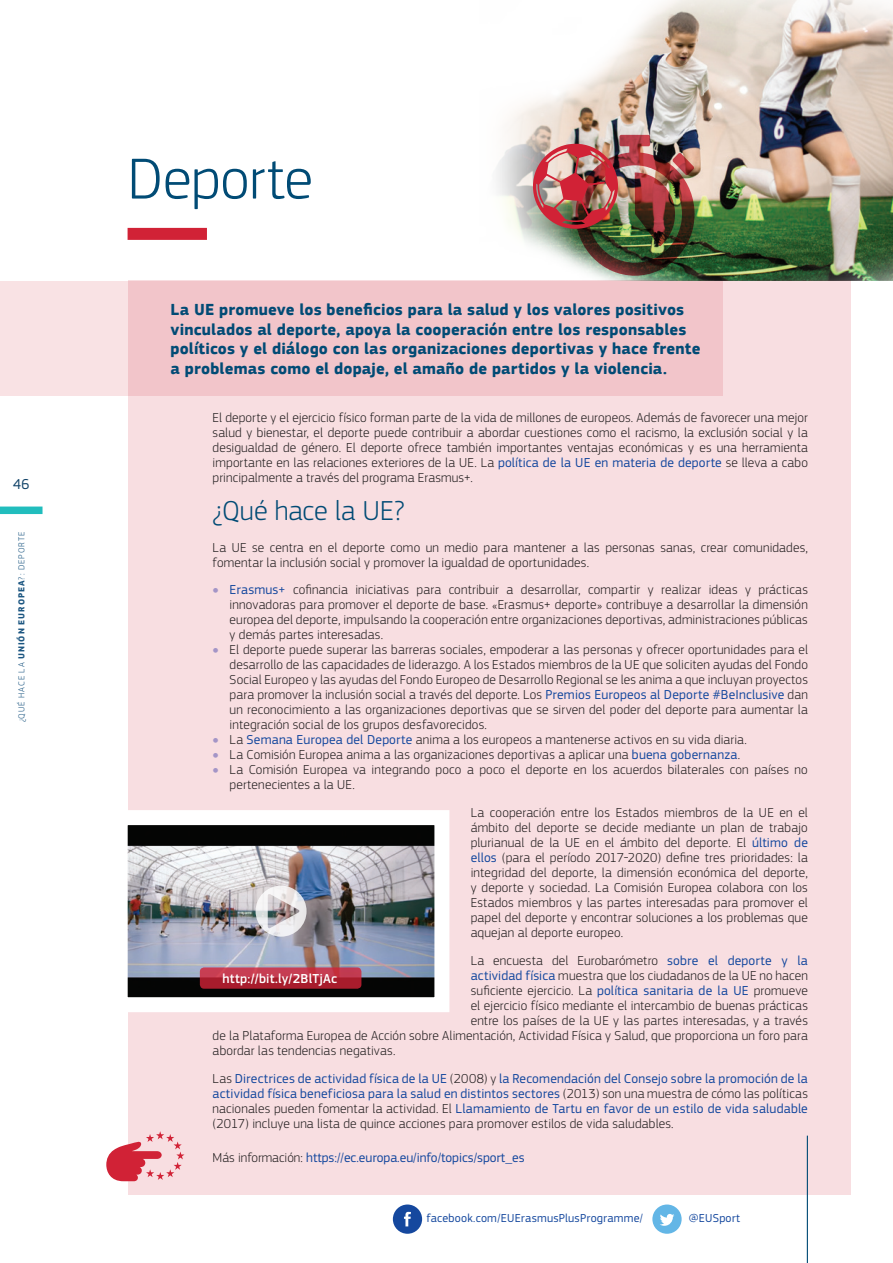
<style>
.page{position:relative;width:893px;height:1263px;background:#fff}
.page>*{position:absolute;margin:0;border:0;box-sizing:border-box;transform-origin:0 0}
.Titre{font:300 60px "EC Square Sans Pro";letter-spacing:-.01em;color:#014b75}
.Sous-titre_texte{font:300 28.5px "EC Square Sans Pro";color:#014b75}
.Introduction{font:700 16.5px/19.5px "EC Square Sans Pro";letter-spacing:.01em;color:#014b75}
.t1{font:15px "EC Square Sans Pro";color:#114368;scale:.95 1}
._02_Texte_KL{font:300 13.5px/15px "EC Square Sans Pro";letter-spacing:.01em;color:#231f20;text-align:justify}
._02_Texte_KL-2{font:13.5px/15px "EC Square Sans Pro";letter-spacing:.005em;color:#15489e;text-align:justify}
.folio_number{font:500 13.5px "EC Square Sans Pro";letter-spacing:.015em;color:#fff}
._02_Texte_KL-3{font:12px "EC Square Sans Pro";letter-spacing:.02em;color:#15489e}
.t2{font:300 9px "EC Square Sans Pro";letter-spacing:.115em;color:#1c5681}
.s1{font-weight:700}
.s2{font-weight:400;color:#15489e}
.s3{font-size:7.5px;color:#a495c7}
.s4{font-weight:300;color:#231f20}
</style>
<div class="page">
<div style="left:128px;top:281px;width:722px;height:914px;background:#f8dee1"></div>
<svg style="left:0;top:281px;width:723px;height:114px;background:#f3cace"></svg>
<img style="left:496px;top:0;width:397px;height:280px">
<img style="left:533px;top:135px;width:161px;height:141px">
<svg style="left:106px;top:1131px;width:78px;height:50px"></svg>
<div style="left:128px;top:228px;width:79px;height:12px;background:#d12236"></div>
<svg style="left:652px;top:1204px;width:30px;height:30px"></svg>
<svg style="left:393px;top:1204px;width:29px;height:30px"></svg>
<hr style="left:807px;top:1135px;width:1px;height:128px;background:#014b75">
<img style="left:127px;top:810px;width:323px;height:202px">
<svg style="left:256px;top:886px;width:51px;height:51px"></svg>
<svg style="left:200px;top:967px;width:161px;height:22px;background:#b32d3f"></svg>
<div style="left:0;top:506px;width:43px;height:8px;background:#21bdbd"></div>
<p class="t1" style="left:13px;top:475px;width:19px">46</p>
<p class="t2" style="left:16px;top:722px;width:191px;rotate:-90deg">¿QUÉ HACE LA <span class="s1">UNIÓN EUROPEA</span>?: Deporte</p>
<p class="Titre" style="left:128px;top:144px;width:187px">Deporte</p>
<p class="Introduction" style="left:171px;top:300px;width:532px">La UE promueve los beneficios para la salud y los valores positivos vinculados al deporte, apoya la cooperación entre los responsables políticos y el diálogo con las organizaciones deportivas y hace frente a problemas como el dopaje, el amaño de partidos y la violencia.</p>
<p class="_02_Texte_KL" style="left:213px;top:409px;width:597px">El deporte y el ejercicio físico forman parte de la vida de millones de europeos. Además de favorecer una mejor salud y bienestar, el deporte puede contribuir a abordar cuestiones como el racismo, la exclusión social y la desigualdad de género. El deporte ofrece también importantes ventajas económicas y es una herramienta importante en las relaciones exteriores de la UE. La <span class="s2">política de la UE en materia de deporte</span> se lleva a cabo principalmente a través del programa Erasmus+.</p>
<p class="Sous-titre_texte" style="left:213px;top:494px;width:193px">¿Qué hace la UE?</p>
<p class="_02_Texte_KL" style="left:213px;top:540px;width:597px">La UE se centra en el deporte como un medio para mantener a las personas sanas, crear comunidades, fomentar la inclusión social y promover la igualdad de oportunidades.</p>
<p class="_02_Texte_KL" style="left:230px;top:582px;width:580px;text-indent:-17px"><span class="s3">●</span> <span class="s2">Erasmus+</span> cofinancia iniciativas para contribuir a desarrollar, compartir y realizar ideas y prácticas innovadoras para promover el deporte de base. «Erasmus+ deporte» contribuye a desarrollar la dimensión europea del deporte, impulsando la cooperación entre organizaciones deportivas, administraciones públicas y demás partes interesadas.</p>
<p class="_02_Texte_KL" style="left:230px;top:642px;width:580px;text-indent:-17px"><span class="s3">●</span> El deporte puede superar las barreras sociales, empoderar a las personas y ofrecer oportunidades para el desarrollo de las capacidades de liderazgo. A los Estados miembros de la UE que soliciten ayudas del Fondo Social Europeo y las ayudas del Fondo Europeo de Desarrollo Regional se les anima a que incluyan proyectos para promover la inclusión social a través del deporte. Los <span class="s2">Premios Europeos al Deporte #BeInclusive</span> dan un reconocimiento a las organizaciones deportivas que se sirven del poder del deporte para aumentar la integración social de los grupos desfavorecidos.</p>
<p class="_02_Texte_KL" style="left:213px;top:732px;width:536px"><span class="s3">●</span> La <span class="s2">Semana Europea del Deporte</span> anima a los europeos a mantenerse activos en su vida diaria.</p>
<p class="_02_Texte_KL" style="left:213px;top:747px;width:529px"><span class="s3">●</span> La Comisión Europea anima a las organizaciones deportivas a aplicar una <span class="s2">buena gobernanza</span>.</p>
<p class="_02_Texte_KL" style="left:230px;top:762px;width:580px;text-indent:-17px"><span class="s3">●</span> La Comisión Europea va integrando poco a poco el deporte en los acuerdos bilaterales con países no pertenecientes a la UE.</p>
<p class="_02_Texte_KL" style="left:471px;top:805px;width:339px">La cooperación entre los Estados miembros de la UE en el ámbito del deporte se decide mediante un plan de trabajo plurianual de la UE en el ámbito del deporte. El <span class="s2">último de ellos</span> (para el período 2017-2020) define tres prioridades: la integridad del deporte, la dimensión económica del deporte, y deporte y sociedad. La Comisión Europea colabora con los Estados miembros y las partes interesadas para promover el papel del deporte y encontrar soluciones a los problemas que aquejan al deporte europeo.</p>
<p class="_02_Texte_KL" style="left:471px;top:953px;width:339px">La encuesta del Eurobarómetro <span class="s2">sobre el deporte y la</span></p>
<p class="_02_Texte_KL" style="left:471px;top:968px;width:339px"><span class="s2">actividad física</span> muestra que los ciudadanos de la UE no hacen</p>
<p class="_02_Texte_KL" style="left:471px;top:983px;width:339px">suficiente ejercicio. La <span class="s2">política sanitaria de la UE</span> promueve</p>
<p class="_02_Texte_KL" style="left:471px;top:998px;width:339px">el ejercicio físico mediante el intercambio de buenas prácticas</p>
<p class="_02_Texte_KL" style="left:471px;top:1013px;width:339px">entre los países de la UE y las partes interesadas, y a través</p>
<p class="_02_Texte_KL" style="left:213px;top:1028px;width:597px">de la Plataforma Europea de Acción sobre Alimentación, Actividad Física y Salud, que proporciona un foro para</p>
<p class="_02_Texte_KL" style="left:213px;top:1043px;width:184px">abordar las tendencias negativas.</p>
<p class="_02_Texte_KL-2" style="left:213px;top:1071px;width:597px"><span class="s4">Las</span> Directrices de actividad física de la UE <span class="s4">(2008) y</span> la Recomendación del Consejo sobre la promoción de la actividad física beneficiosa para la salud en distintos sectores <span class="s4">(2013) son una muestra de cómo las políticas nacionales pueden fomentar la actividad. El</span> Llamamiento de Tartu en favor de un estilo de vida saludable <span class="s4">(2017) incluye una lista de quince acciones para promover estilos de vida saludables.</span></p>
<p class="folio_number" style="left:222px;top:971px;width:116px">http://bit.ly/2BlTjAc</p>
<p class="_02_Texte_KL-2" style="left:213px;top:1149px;width:313px"><span class="s4">Más información:</span> https://ec.europa.eu/info/topics/sport_es</p>
<p class="_02_Texte_KL-3" style="left:427px;top:1211px;width:218px">facebook.com/EUErasmusPlusProgramme/</p>
<p class="_02_Texte_KL-3" style="left:689px;top:1211px;width:53px">@EUSport</p>
</div>
